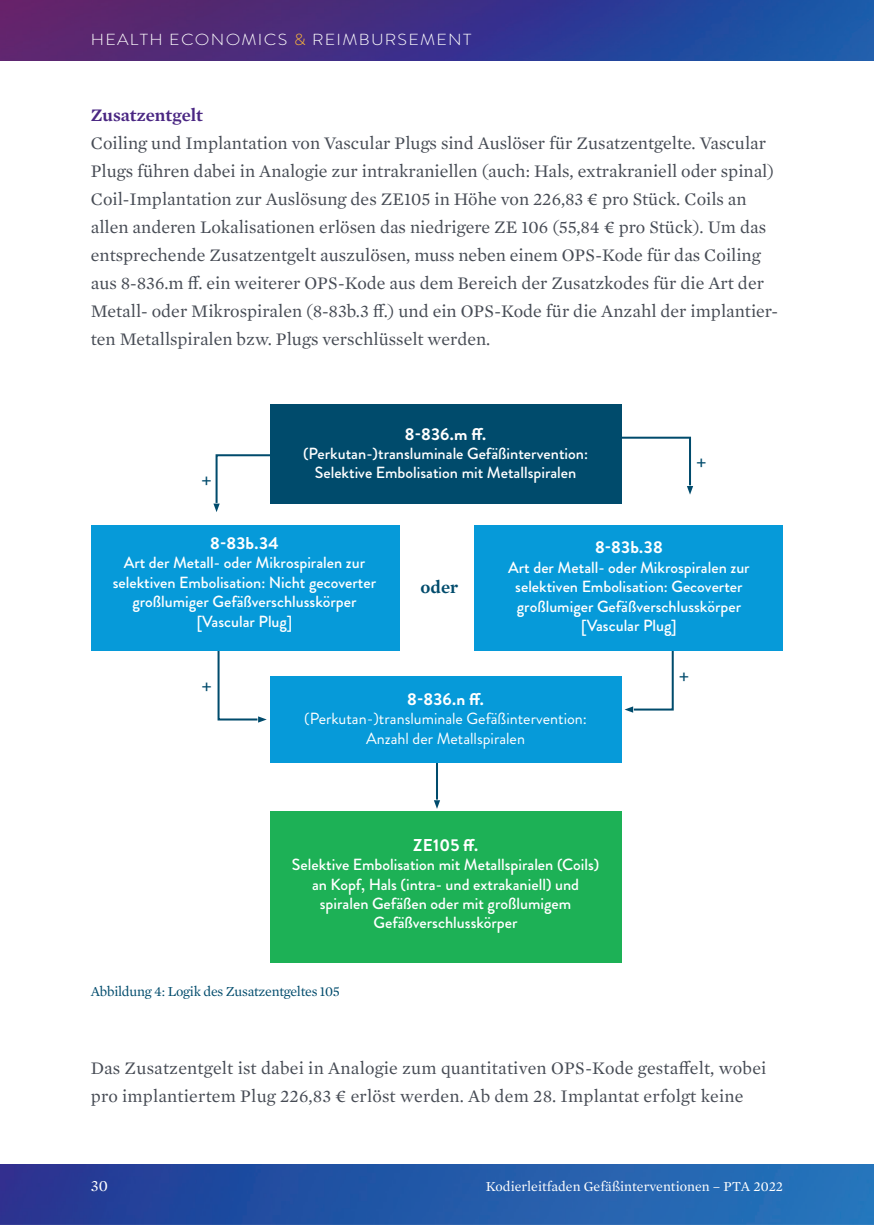
<style>
.page{position:relative;width:874px;height:1225px;background:#fff}
.page>*{position:absolute;margin:0;border:0;box-sizing:border-box;transform-origin:0 0}
.t1{font:700 20.2px "Mercury Text G1";color:#004b6c}
.t2{font:18px/28px "Mercury Text G1";color:#464b54}
.t3{font:600 18px "Mercury Text G1";color:#4a2783}
.t4{font:600 18px "Mercury Text G1";color:#004b6c}
.t5{font:700 17.2px "Brandon Grotesque";letter-spacing:.01em;color:#fff}
.t6{font:500 16.2px/19.4px "Brandon Grotesque";color:#fff;text-align:center}
.t7{font:16.2px/19.4px "Brandon Grotesque";color:#fff;text-align:center}
.t8{font:300 16px "Brandon Grotesque";letter-spacing:.07em;color:#fff;scale:1.1 1}
.t9{font:16px "Mercury Text G1";color:#fff}
.t10{font:14px "Mercury Text G1";color:#fff}
.t11{font:14px "Mercury Text G1";letter-spacing:-.02em;color:#004b6c}
.s1{color:#fcb53b}
</style>
<div class="page">
<img style="left:0;top:1164px;width:873px;height:61px">
<img style="left:0;top:0;width:873px;height:61px">
<svg style="left:216px;top:650px;width:50px;height:72px"></svg>
<svg style="left:624px;top:650px;width:50px;height:62px"></svg>
<svg style="left:621px;top:436px;width:71px;height:58px"></svg>
<hr style="left:436px;top:745px;width:2px;height:54px;background:#004b6c">
<svg style="left:434px;top:800px;width:6px;height:9px"></svg>
<div style="left:269px;top:404px;width:352px;height:99px;background:#004b6c"></div>
<div style="left:269px;top:676px;width:352px;height:86px;background:#069ad9"></div>
<div style="left:269px;top:811px;width:352px;height:151px;background:#1db156"></div>
<div style="left:91px;top:525px;width:308px;height:125px;background:#069ad9"></div>
<div style="left:474px;top:525px;width:308px;height:125px;background:#069ad9"></div>
<svg style="left:213px;top:453px;width:74px;height:59px"></svg>
<p class="t8" style="left:91px;top:28px;width:347px">HEALTH ECONOMICS <span class="s1">&amp;</span> REIMBURSEMENT</p>
<p class="t3" style="left:91px;top:102px;width:114px">Zusatzentgelt</p>
<p class="t2" style="left:91px;top:128px;width:688px">Coiling und Implantation von Vascular Plugs sind Auslöser für Zusatzentgelte. Vascular Plugs führen dabei in Analogie zur intrakraniellen (auch: Hals, extrakraniell oder spinal)<br>Coil-Implantation zur Auslösung des ZE105 in Höhe von 226,83 € pro Stück. Coils an allen anderen Lokalisationen erlösen das niedrigere ZE 106 (55,84 € pro Stück). Um das entsprechende Zusatzentgelt auszulösen, muss neben einem OPS-Kode für das Coiling aus 8-836.m ff. ein weiterer OPS-Kode aus dem Bereich der Zusatzkodes für die Art der Metall- oder Mikrospiralen (8-83b.3 ff.) und ein OPS-Kode für die Anzahl der implantier&shy;ten Metallspiralen bzw. Plugs verschlüsselt werden.</p>
<p class="t5" style="left:405px;top:422px;width:83px">8-836.m ff.</p>
<p class="t6" style="left:303px;top:444px;width:286px">(Perkutan-)transluminale Gefäßintervention:<br>Selektive Embolisation mit Metallspiralen</p>
<p class="t1" style="left:695px;top:447px;width:12px">+</p>
<p class="t5" style="left:210px;top:531px;width:70px">8-83b.34</p>
<p class="t6" style="left:113px;top:553px;width:265px">Art der Metall- oder Mikrospiralen zur selektiven Embolisation: Nicht gecoverter großlumiger Gefäßverschlusskörper [Vascular Plug]</p>
<p class="t4" style="left:420px;top:573px;width:39px">oder</p>
<p class="t5" style="left:594px;top:535px;width:69px">8-83b.38</p>
<p class="t6" style="left:508px;top:558px;width:243px">Art der Metall- oder Mikrospiralen zur selektiven Embolisation: Gecoverter großlumiger Gefäßverschlusskörper [Vascular Plug]</p>
<p class="t1" style="left:201px;top:671px;width:12px">+</p>
<p class="t5" style="left:407px;top:687px;width:78px">8-836.n ff.</p>
<p class="t7" style="left:304px;top:709px;width:284px">(Perkutan-)transluminale Gefäßintervention:<br>Anzahl der Metallspiralen</p>
<p class="t5" style="left:413px;top:833px;width:66px">ZE105 ff.</p>
<p class="t6" style="left:291px;top:855px;width:309px">Selektive Embolisation mit Metallspiralen (Coils) an Kopf, Hals (intra- und extrakaniell) und spiralen Gefäßen oder mit großlumigem Gefäßverschlusskörper</p>
<p class="t11" style="left:91px;top:981px;width:250px">Abbildung 4: Logik des Zusatzentgeltes 105</p>
<p class="t1" style="left:678px;top:661px;width:12px">+</p>
<p class="t2" style="left:91px;top:1053px;width:676px">Das Zusatzentgelt ist dabei in Analogie zum quantitativen OPS-Kode gestaffelt, wobei pro implantiertem Plug 226,83 € erlöst werden. Ab dem 28. Implantat erfolgt keine</p>
<p class="t9" style="left:91px;top:1174px;width:19px">30</p>
<p class="t10" style="left:485px;top:1176px;width:299px">Kodierleitfaden Gefäßinterventionen – PTA 2022</p>
</div>
